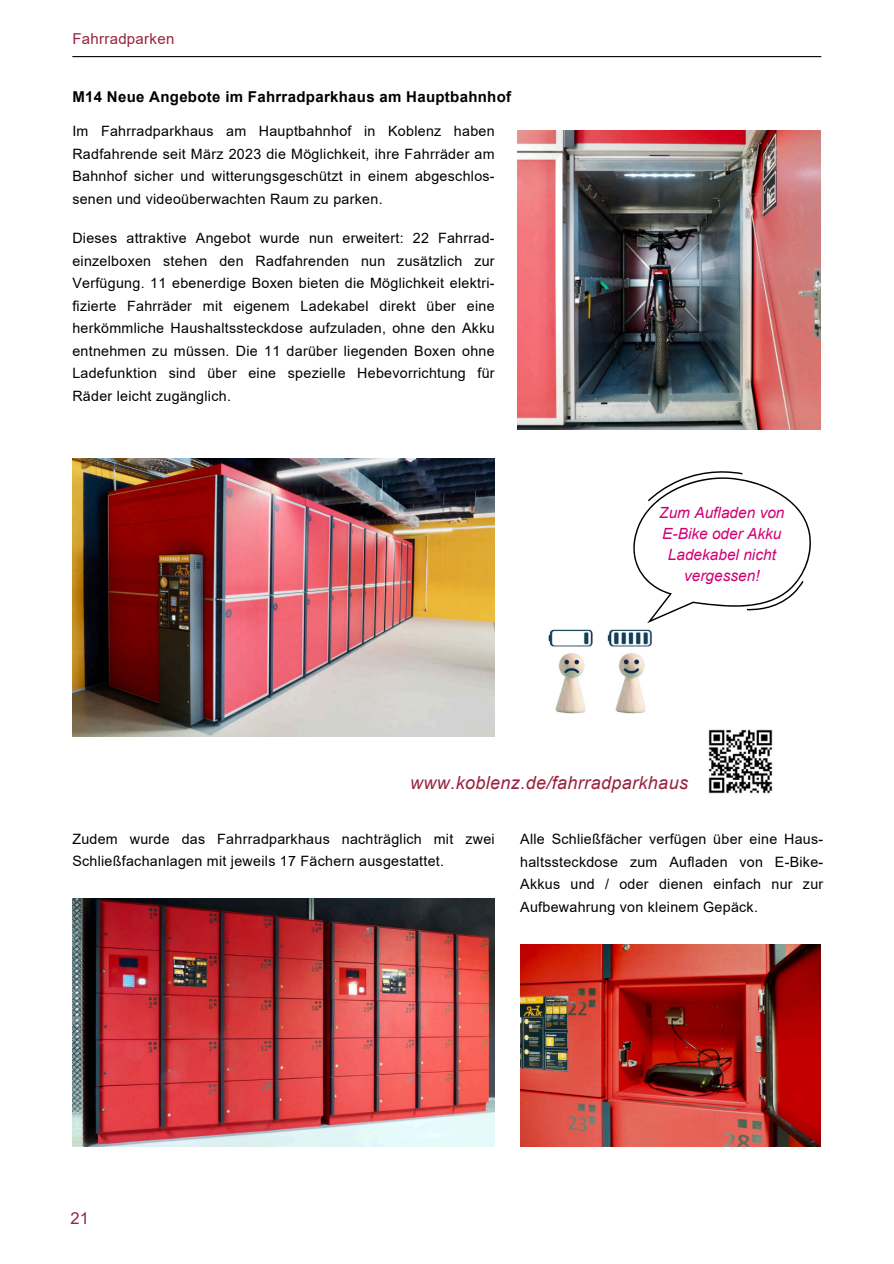
<style>
.page{position:relative;width:894px;height:1264px;background:#fff}
.page>*{position:absolute;margin:0;border:0;box-sizing:border-box;transform-origin:0 0}
.t1{font:italic 18px "Arial";letter-spacing:.02em;color:#97233f}
.t2{font:16.5px "Arial";color:#97233f}
.t3{font:italic 15.45px/21.3px "Arial";color:#d10074;text-align:center}
.t4{font:700 15px "Arial";letter-spacing:.02em;color:#000}
.t5{font:15px "Arial";letter-spacing:.02em;color:#97233f}
.t6{font:14.25px/22.5px "Arial";letter-spacing:.02em;color:#000;text-align:justify}
</style>
<div class="page">
<hr style="left:72px;top:56px;width:749px;height:1px;background:#000">
<img style="left:72px;top:458px;width:422px;height:278px">
<img style="left:517px;top:131px;width:303px;height:298px">
<img style="left:72px;top:898px;width:422px;height:248px">
<img style="left:520px;top:944px;width:300px;height:201px">
<img style="left:708px;top:729px;width:65px;height:65px">
<img style="left:548px;top:623px;width:104px;height:91px">
<svg style="left:633px;top:471px;width:178px;height:152px"></svg>
<p class="t5" style="left:72px;top:29px;width:103px">Fahrradparken</p>
<p class="t4" style="left:72px;top:87px;width:440px">M14 Neue Angebote im Fahrradparkhaus am Hauptbahnhof</p>
<p class="t6" style="left:72px;top:120px;width:424px">Im Fahrradparkhaus am Hauptbahnhof in Koblenz haben Radfahrende seit März 2023 die Möglichkeit, ihre Fahrräder am Bahnhof sicher und witterungsgeschützt in einem abgeschlos&shy;senen und videoüberwachten Raum zu parken.</p>
<p class="t6" style="left:72px;top:227px;width:424px">Dieses attraktive Angebot wurde nun erweitert: 22 Fahrrad&shy;einzelboxen stehen den Radfahrenden nun zusätzlich zur Verfügung. 11 ebenerdige Boxen bieten die Möglichkeit elektri&shy;fizierte Fahrräder mit eigenem Ladekabel direkt über eine herkömmliche Haushaltssteckdose aufzuladen, ohne den Akku entnehmen zu müssen. Die 11 darüber liegenden Boxen ohne Ladefunktion sind über eine spezielle Hebevorrichtung für Räder leicht zugänglich.</p>
<p class="t3" style="left:659px;top:502px;width:127px">Zum Aufladen von<br>E-Bike oder Akku<br>Ladekabel nicht vergessen!</p>
<p class="t1" style="left:410px;top:771px;width:279px">www.koblenz.de/fahrradparkhaus</p>
<p class="t6" style="left:72px;top:827px;width:424px">Zudem wurde das Fahrradparkhaus nachträglich mit zwei<br>Schließfachanlagen mit jeweils 17 Fächern ausgestattet.</p>
<p class="t6" style="left:520px;top:828px;width:304px">Alle Schließfächer verfügen über eine Haus&shy;haltssteckdose zum Aufladen von E-Bike-Akkus und / oder dienen einfach nur zur Aufbewahrung von kleinem Gepäck.</p>
<p class="t2" style="left:70px;top:1206px;width:20px">21</p>
</div>
